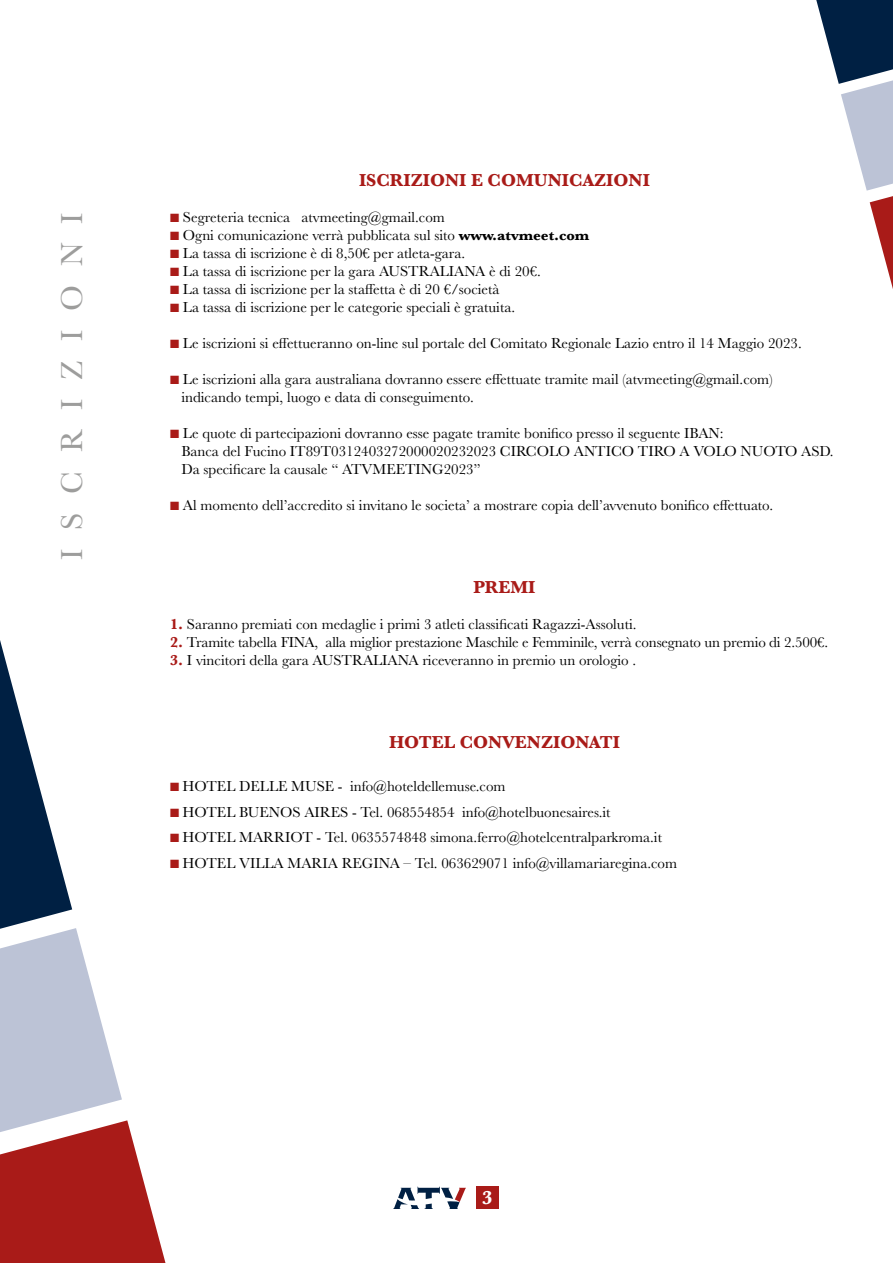
<style>
.page{position:relative;width:893px;height:1263px;background:#fff}
.page>*{position:absolute;margin:0;border:0;box-sizing:border-box;transform-origin:0 0}
.t1{font:31.5px "Baskerville";letter-spacing:.6em;color:#9d9d9c}
.t2{font:700 19.5px "Baskerville";color:#fff}
.t3{font:700 18px "Baskerville";color:#a91b18}
.t4{font:15px/18px "Baskerville";color:#000}
.s1{color:#a91b18}
.s2{font-weight:700}
.s3{font-weight:700;color:#a91b18}
</style>
<div class="page">
<svg style="left:0;top:640px;width:165px;height:623px"></svg>
<svg style="left:393px;top:1187px;width:73px;height:22px"></svg>
<div style="left:476px;top:1187px;width:23px;height:22px;background:#a91b18"></div>
<svg style="left:816px;top:0;width:77px;height:289px"></svg>
<h1 class="t1" style="left:52px;top:560px;width:348px;rotate:-90deg">ISCRIZIONI</h1>
<p class="t3" style="left:359px;top:168px;width:292px">ISCRIZIONI E COMUNICAZIONI</p>
<p class="t4" style="left:170px;top:209px;width:276px"><span class="s1">■</span> Segreteria tecnica atvmeeting@gmail.com</p>
<p class="t4" style="left:170px;top:227px;width:421px"><span class="s1">■</span> Ogni comunicazione verrà pubblicata sul sito <span class="s2">www.atvmeet.com</span></p>
<p class="t4" style="left:170px;top:245px;width:297px"><span class="s1">■</span> La tassa di iscrizione è di 8,50€ per atleta-gara.</p>
<p class="t4" style="left:170px;top:263px;width:372px"><span class="s1">■</span> La tassa di iscrizione per la gara AUSTRALIANA è di 20€.</p>
<p class="t4" style="left:170px;top:281px;width:331px"><span class="s1">■</span> La tassa di iscrizione per la staffetta è di 20 €/società</p>
<p class="t4" style="left:170px;top:299px;width:347px"><span class="s1">■</span> La tassa di iscrizione per le categorie speciali è gratuita.</p>
<p class="t4" style="left:170px;top:335px;width:633px"><span class="s1">■</span> Le iscrizioni si effettueranno on-line sul portale del Comitato Regionale Lazio entro il 14 Maggio 2023.</p>
<p class="t4" style="left:181px;top:371px;width:593px;text-indent:-11px"><span class="s1">■</span> Le iscrizioni alla gara australiana dovranno essere effettuate tramite mail (atvmeeting@gmail.com) indicando tempi, luogo e data di conseguimento.</p>
<p class="t4" style="left:181px;top:425px;width:654px;text-indent:-11px"><span class="s1">■</span> Le quote di partecipazioni dovranno esse pagate tramite bonifico presso il seguente IBAN:<br>Banca del Fucino IT89T0312403272000020232023 CIRCOLO ANTICO TIRO A VOLO NUOTO ASD.<br>Da specificare la causale “ ATVMEETING2023”</p>
<p class="t4" style="left:170px;top:497px;width:605px"><span class="s1">■</span> Al momento dell’accredito si invitano le societa’ a mostrare copia dell’avvenuto bonifico effettuato.</p>
<p class="t3" style="left:473px;top:575px;width:64px">PREMI</p>
<p class="t4" style="left:170px;top:615px;width:468px"><span class="s3">1.</span> Saranno premiati con medaglie i primi 3 atleti classificati Ragazzi-Assoluti.</p>
<p class="t4" style="left:170px;top:633px;width:659px"><span class="s3">2.</span> Tramite tabella FINA, alla miglior prestazione Maschile e Femminile, verrà consegnato un premio di 2.500€.</p>
<p class="t4" style="left:170px;top:651px;width:468px"><span class="s3">3.</span> I vincitori della gara AUSTRALIANA riceveranno in premio un orologio .</p>
<p class="t3" style="left:389px;top:729px;width:232px">HOTEL CONVENZIONATI</p>
<p class="t4" style="left:170px;top:778px;width:337px"><span class="s1">■</span> HOTEL DELLE MUSE - info@hoteldellemuse.com</p>
<p class="t4" style="left:170px;top:803px;width:442px"><span class="s1">■</span> HOTEL BUENOS AIRES - Tel. 068554854 info@hotelbuonesaires.it</p>
<p class="t4" style="left:170px;top:829px;width:493px"><span class="s1">■</span> HOTEL MARRIOT - Tel. 0635574848 simona.ferro@hotelcentralparkroma.it</p>
<p class="t4" style="left:170px;top:854px;width:509px"><span class="s1">■</span> HOTEL VILLA MARIA REGINA – Tel. 063629071 info@villamariaregina.com</p>
<h2 class="t2" style="left:482px;top:1184px;width:12px">3</h2>
</div>
